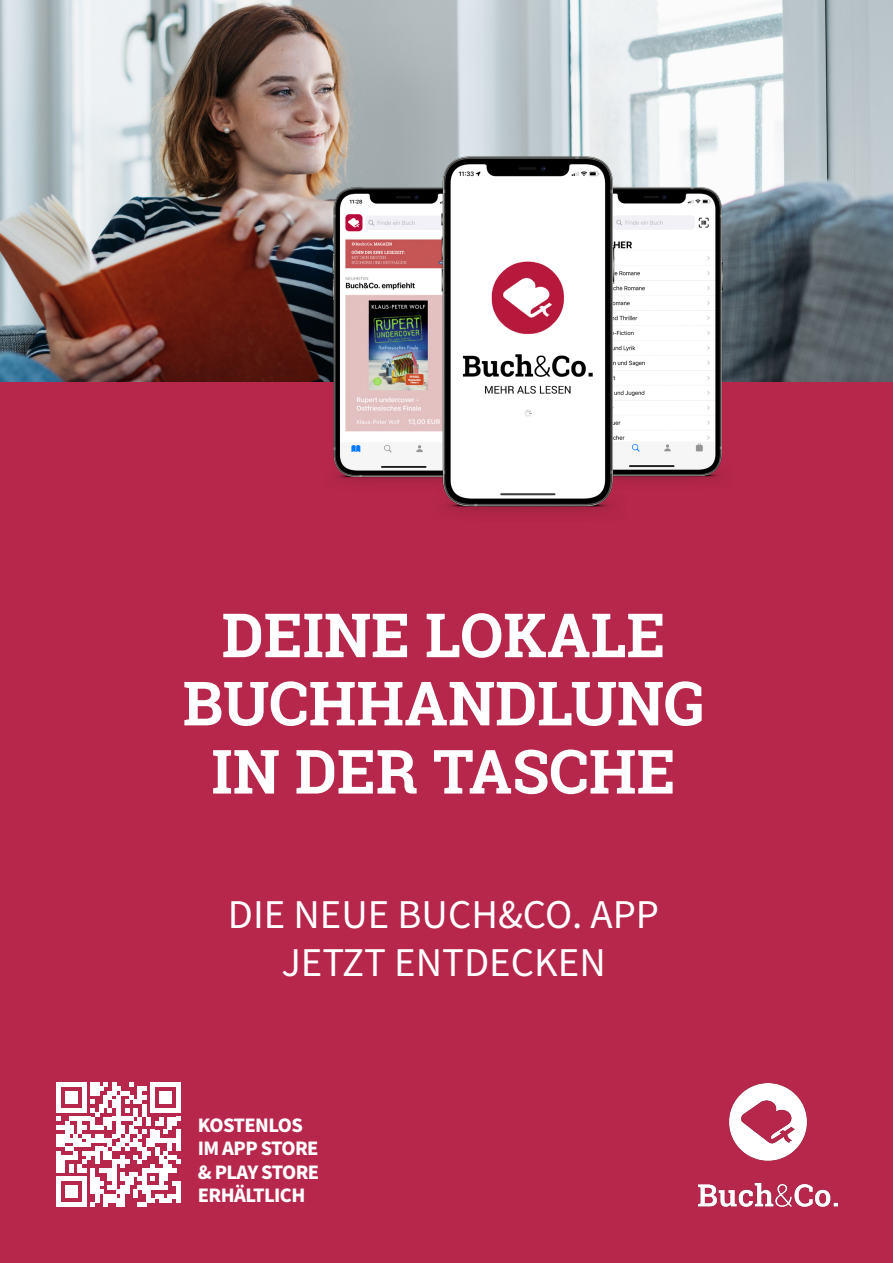
<style>
.page{position:relative;width:893px;height:1263px;background:#b6274b}
.page>*{position:absolute;margin:0;border:0;box-sizing:border-box;transform-origin:0 0}
.t1{font:700 61.05px "Roboto Slab";color:#fff}
.t2{font:40.8px "Source Sans Pro";color:#fff}
.t3{font:700 20.7px/23.5px "Source Sans Pro";letter-spacing:-.03em;color:#fff}
</style>
<div class="page">
<img style="left:0;top:0;width:893px;height:381px">
<img style="left:699px;top:1083px;width:139px;height:124px">
<svg style="left:56px;top:1082px;width:125px;height:125px"></svg>
<div style="left:176px;top:1181px;width:5px;height:21px;background:#fff"></div>
<img style="left:625px;top:182px;width:107px;height:299px">
<img style="left:323px;top:180px;width:108px;height:302px">
<img style="left:431px;top:149px;width:194px;height:363px">
<p class="t1" style="left:222px;top:593px;width:445px">DEINE LOKALE</p>
<p class="t1" style="left:183px;top:661px;width:523px">BUCHHANDLUNG</p>
<p class="t1" style="left:211px;top:729px;width:466px">IN DER TASCHE</p>
<p class="t2" style="left:228px;top:887px;width:433px">DIE NEUE BUCH&amp;CO. APP</p>
<p class="t2" style="left:281px;top:935px;width:326px">JETZT ENTDECKEN</p>
<p class="t3" style="left:198px;top:1113px;width:123px">KOSTENLOS<br>IM APP STORE &amp; PLAY STORE<br>ERHÄLTLICH</p>
</div>
